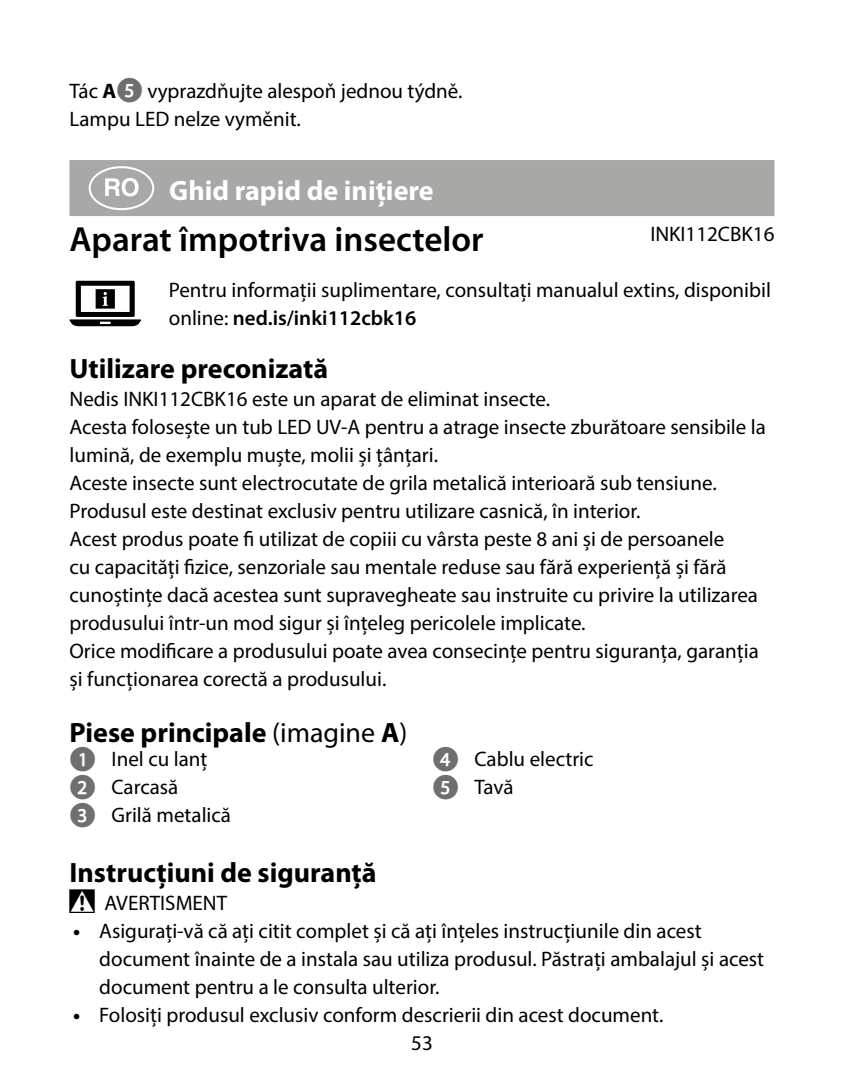
<style>
.page{position:relative;width:844px;height:1092px;background:#fff}
.page>*{position:absolute;margin:0;border:0;box-sizing:border-box;transform-origin:0 0}
.t1{font:63px "manualise countrycodes";color:#fff}
.t2{font:600 35px "Myriad Pro";color:#000}
.t3{font:700 28px "Myriad Pro";color:#000}
.t4{font:700 28px "Myriad Pro";color:#fff}
.t5{font:21px/28px "Myriad Pro";color:#000}
.s1{font-weight:700}
.s2{font-family:"Manualise Call out Closed Glyphs Bold Bold";font-size:24.5px;color:#706f6f}
.s3{font-weight:600}
.s4{font-weight:400}
</style>
<div class="page">
<div style="left:69px;top:160px;width:705px;height:56px;background:#a8a8a7"></div>
<svg style="left:69px;top:281px;width:72px;height:45px"></svg>
<p class="t5" style="left:69px;top:76px;width:394px">Tác <span class="s1">A</span><span class="s2">5</span> vyprazdňujte alespoň jednou týdně.<br>Lampu LED nelze vyměnit.</p>
<h1 class="t1" style="left:79px;top:151px;width:85px">y</h1>
<h3 class="t4" style="left:169px;top:172px;width:266px">Ghid rapid de inițiere</h3>
<h2 class="t2" style="left:69px;top:217px;width:415px">Aparat împotriva insectelor</h2>
<p class="t5" style="left:650px;top:219px;width:126px">INKI112CBK16</p>
<p class="t5" style="left:169px;top:275px;width:603px">Pentru informații suplimentare, consultați manualul extins, disponibil online: <span class="s3">ned.is/inki112cbk16</span></p>
<h3 class="t3" style="left:69px;top:350px;width:260px">Utilizare preconizată</h3>
<p class="t5" style="left:69px;top:384px;width:697px">Nedis INKI112CBK16 este un aparat de eliminat insecte.<br>Acesta folosește un tub LED UV-A pentru a atrage insecte zburătoare sensibile la lumină, de exemplu muște, molii și țânțari.<br>Aceste insecte sunt electrocutate de grila metalică interioară sub tensiune.<br>Produsul este destinat exclusiv pentru utilizare casnică, în interior.<br>Acest produs poate fi utilizat de copiii cu vârsta peste 8 ani și de persoanele<br>cu capacități fizice, senzoriale sau mentale reduse sau fără experiență și fără cunoștințe dacă acestea sunt supravegheate sau instruite cu privire la utilizarea produsului într-un mod sigur și înțeleg pericolele implicate.<br>Orice modificare a produsului poate avea consecințe pentru siguranța, garanția și funcționarea corectă a produsului.</p>
<h3 class="t3" style="left:69px;top:714px;width:339px">Piese principale <span class="s4">(imagine</span> A<span class="s4">)</span></h3>
<p class="t5" style="left:69px;top:745px;width:163px"><span class="s2">1</span> Inel cu lanț<br><span class="s2">2</span> Carcasă<br><span class="s2">3</span> Grilă metalică</p>
<p class="t5" style="left:432px;top:745px;width:162px"><span class="s2">4</span> Cablu electric<br><span class="s2">5</span> Tavă</p>
<h3 class="t3" style="left:69px;top:854px;width:308px">Instrucțiuni de siguranță</h3>
<p class="t5" style="left:104px;top:888px;width:124px">AVERTISMENT</p>
<p class="t5" style="left:99px;top:916px;width:666px;text-indent:-26px"><span class="s1">•</span> Asigurați-vă că ați citit complet și că ați înțeles instrucțiunile din acest document înainte de a instala sau utiliza produsul. Păstrați ambalajul și acest document pentru a le consulta ulterior.</p>
<p class="t5" style="left:73px;top:1000px;width:592px"><span class="s1">•</span> Folosiți produsul exclusiv conform descrierii din acest document.</p>
<p class="t5" style="left:411px;top:1028px;width:23px">53</p>
</div>
